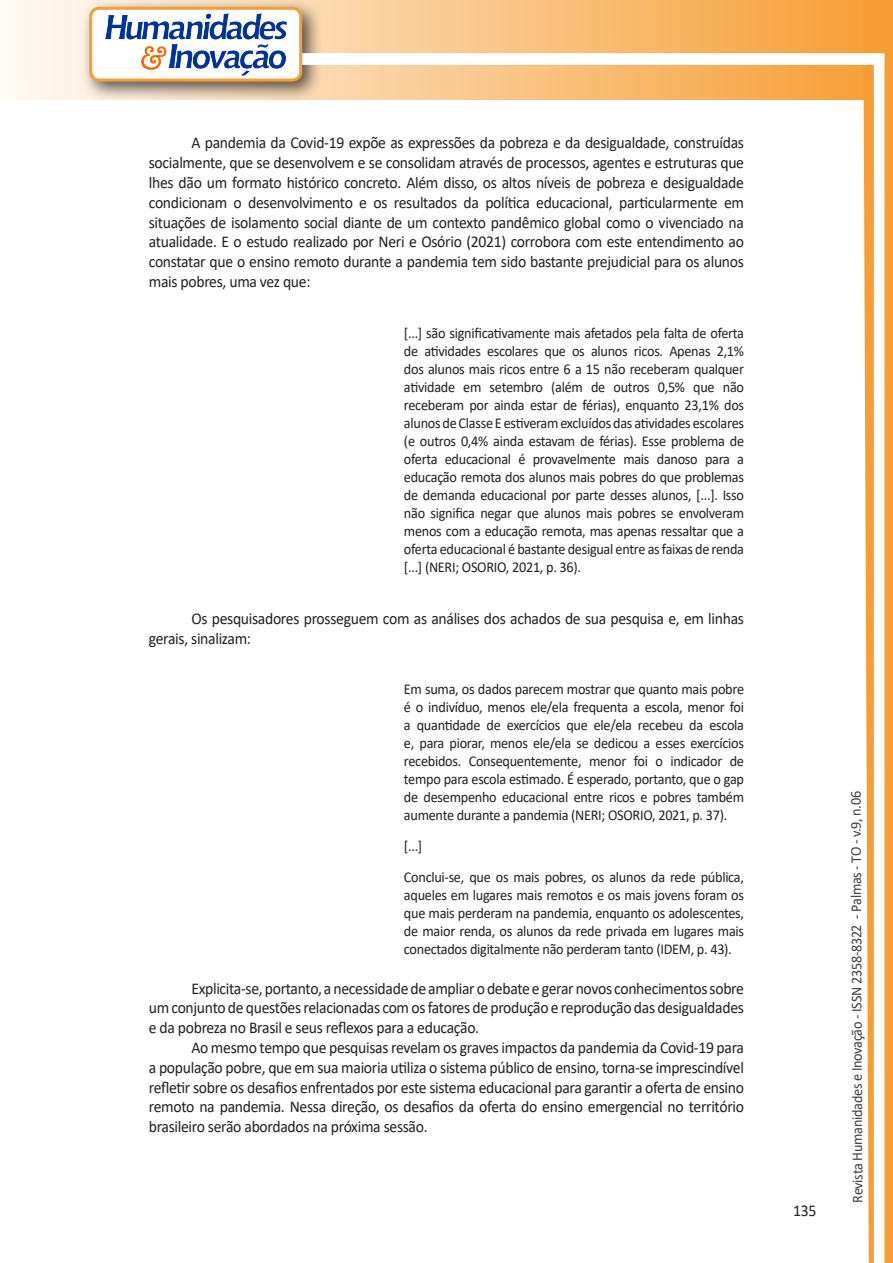
<style>
.page{position:relative;width:893px;height:1263px;background:#fff}
.page>*{position:absolute;margin:0;border:0;box-sizing:border-box;transform-origin:0 0}
.texto{font:16.5px/19.8px "Calibri";letter-spacing:-.02em;color:#231f20;text-align:justify;scale:.95 1}
.citacao{font:15px/18px "Calibri";letter-spacing:-.02em;color:#231f20;text-align:justify;scale:.95 1}
.t1{font:15px "Calibri";letter-spacing:-.025em;color:#3e3e3f;scale:.95 1}
</style>
<div class="page">
<svg style="left:5px;top:0;width:858px;height:100px;background:#f9c484"></svg>
<div style="left:81px;top:0;width:241px;height:102px;background:#231f20;opacity:.75"></div>
<div style="left:91px;top:8px;width:210px;height:72px;background:#fff;border-radius:9px"></div>
<div style="left:89px;top:7px;width:213px;height:75px;border:3px solid #f69e34;border-radius:9px"></div>
<div style="left:302px;top:53px;width:582px;height:12px;background:#fff;border:2px solid #fff"></div>
<svg style="left:863px;top:0;width:30px;height:1263px"></svg>
<img style="left:105px;top:13px;width:181px;height:62px">
<p class="texto" style="left:149px;top:133px;width:628px;text-indent:43px">A pandemia da Covid-19 expõe as expressões da pobreza e da desigualdade, construídas socialmente, que se desenvolvem e se consolidam através de processos, agentes e estruturas que lhes dão um formato histórico concreto. Além disso, os altos níveis de pobreza e desigualdade condicionam o desenvolvimento e os resultados da política educacional, particularmente em situações de isolamento social diante de um contexto pandêmico global como o vivenciado na atualidade. E o estudo realizado por Neri e Osório (2021) corrobora com este entendimento ao constatar que o ensino remoto durante a pandemia tem sido bastante prejudicial para os alunos mais pobres, uma vez que:</p>
<p class="citacao" style="left:404px;top:323px;width:360px">[...] são significativamente mais afetados pela falta de oferta de atividades escolares que os alunos ricos. Apenas 2,1% dos alunos mais ricos entre 6 a 15 não receberam qualquer atividade em setembro (além de outros 0,5% que não receberam por ainda estar de férias), enquanto 23,1% dos alunos de Classe E estiveram excluídos das atividades escolares (e outros 0,4% ainda estavam de férias). Esse problema de oferta educacional é provavelmente mais danoso para a educação remota dos alunos mais pobres do que problemas de demanda educacional por parte desses alunos, [...]. Isso não significa negar que alunos mais pobres se envolveram menos com a educação remota, mas apenas ressaltar que a oferta educacional é bastante desigual entre as faixas de renda [...] (NERI; OSORIO, 2021, p. 36).</p>
<p class="texto" style="left:149px;top:608px;width:628px;text-indent:43px">Os pesquisadores prosseguem com as análises dos achados de sua pesquisa e, em linhas gerais, sinalizam:</p>
<p class="citacao" style="left:404px;top:680px;width:360px">Em suma, os dados parecem mostrar que quanto mais pobre é o indivíduo, menos ele/ela frequenta a escola, menor foi a quantidade de exercícios que ele/ela recebeu da escola e, para piorar, menos ele/ela se dedicou a esses exercícios recebidos. Consequentemente, menor foi o indicador de tempo para escola estimado. É esperado, portanto, que o gap de desempenho educacional entre ricos e pobres também aumente durante a pandemia (NERI; OSORIO, 2021, p. 37).</p>
<p class="citacao" style="left:404px;top:837px;width:21px">[...]</p>
<p class="citacao" style="left:404px;top:867px;width:360px">Conclui-se, que os mais pobres, os alunos da rede pública, aqueles em lugares mais remotos e os mais jovens foram os que mais perderam na pandemia, enquanto os adolescentes, de maior renda, os alunos da rede privada em lugares mais conectados digitalmente não perderam tanto (IDEM, p. 43).</p>
<p class="texto" style="left:149px;top:978px;width:628px;text-indent:43px">Explicita-se, portanto, a necessidade de ampliar o debate e gerar novos conhecimentos sobre um conjunto de questões relacionadas com os fatores de produção e reprodução das desigualdades e da pobreza no Brasil e seus reflexos para a educação.</p>
<p class="texto" style="left:149px;top:1037px;width:628px;text-indent:43px">Ao mesmo tempo que pesquisas revelam os graves impactos da pandemia da Covid-19 para a população pobre, que em sua maioria utiliza o sistema público de ensino, torna-se imprescindível refletir sobre os desafios enfrentados por este sistema educacional para garantir a oferta de ensino remoto na pandemia. Nessa direção, os desafios da oferta do ensino emergencial no território brasileiro serão abordados na próxima sessão.</p>
<p class="texto" style="left:793px;top:1200px;width:26px">135</p>
<p class="t1" style="left:846px;top:1203px;width:435px;rotate:-90deg">Revista Humanidades e Inovação - ISSN 2358-8322 - Palmas - TO - v.9, n.06</p>
</div>
